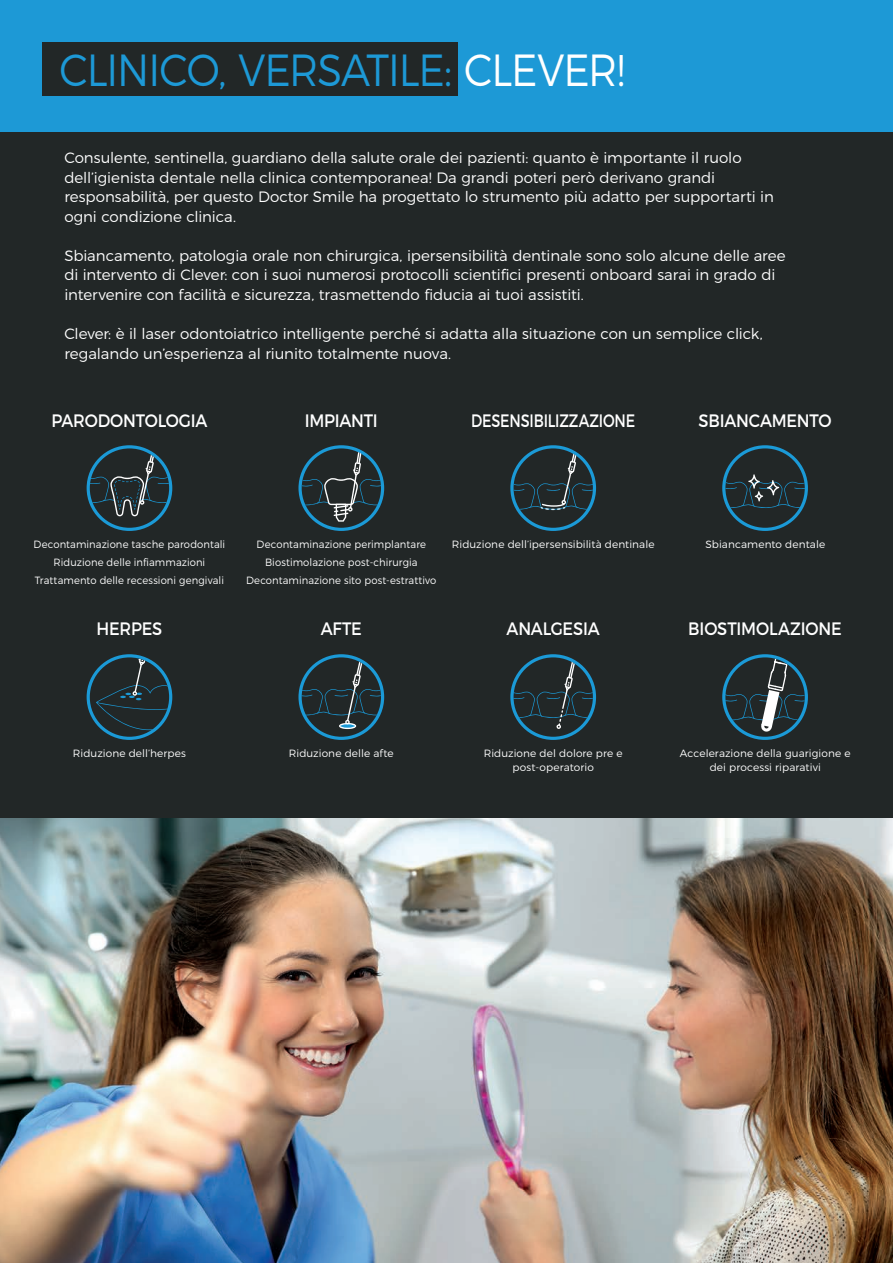
<style>
.page{position:relative;width:893px;height:1263px;background:#fff}
.page>*{position:absolute;margin:0;border:0;box-sizing:border-box;transform-origin:0 0}
.t1{font:300 45px "Montserrat";letter-spacing:-.025em;color:#1d99d6;scale:.9 1}
.t2{font:18px "Montserrat";letter-spacing:-.015em;color:#fff;scale:.9 1}
.t3{font:18px "Montserrat";letter-spacing:-.015em;color:#fff;scale:.8 1}
.t4{font:300 15px/19.5px "Montserrat";letter-spacing:-.005em;color:#fff}
.t5{font:300 10.5px/18px "Montserrat";letter-spacing:.01em;color:#fff;text-align:center;scale:.95 1}
.t6{font:300 10.5px/13.5px "Montserrat";letter-spacing:.01em;color:#fff;text-align:center}
.s1{color:#fff}
</style>
<div class="page">
<img style="left:0;top:817px;width:893px;height:446px">
<div style="left:0;top:0;width:893px;height:361px;background:#1d99d6"></div>
<div style="left:0;top:132px;width:893px;height:685px;background:#222727"></div>
<div style="left:43px;top:43px;width:415px;height:53px;background:#222727"></div>
<div style="left:722px;top:445px;width:86px;height:86px;border:3px solid #1b9ad7;border-radius:50%"></div>
<svg style="left:725px;top:474px;width:80px;height:35px"></svg>
<div style="left:510px;top:445px;width:86px;height:86px;border:3px solid #1b9ad7;border-radius:50%"></div>
<svg style="left:514px;top:448px;width:79px;height:63px"></svg>
<div style="left:298px;top:445px;width:86px;height:86px;border:3px solid #1b9ad7;border-radius:50%"></div>
<svg style="left:302px;top:448px;width:79px;height:74px"></svg>
<div style="left:87px;top:445px;width:85px;height:86px;border:3px solid #1b9ad7;border-radius:50%"></div>
<svg style="left:90px;top:448px;width:79px;height:68px"></svg>
<div style="left:722px;top:654px;width:86px;height:86px;border:3px solid #1b9ad7;border-radius:50%"></div>
<svg style="left:725px;top:657px;width:80px;height:75px"></svg>
<div style="left:510px;top:654px;width:86px;height:86px;border:3px solid #1b9ad7;border-radius:50%"></div>
<svg style="left:513px;top:657px;width:80px;height:72px"></svg>
<div style="left:298px;top:654px;width:86px;height:86px;border:3px solid #1b9ad7;border-radius:50%"></div>
<svg style="left:301px;top:658px;width:80px;height:71px"></svg>
<div style="left:87px;top:654px;width:85px;height:86px;border:3px solid #1b9ad7;border-radius:50%"></div>
<svg style="left:96px;top:657px;width:73px;height:73px"></svg>
<h1 class="t1" style="left:60px;top:35px;width:630px">CLINICO, VERSATILE: <span class="s1">CLEVER!</span></h1>
<p class="t4" style="left:64px;top:147px;width:711px">Consulente, sentinella, guardiano della salute orale dei pazienti: quanto è importante il ruolo dell’igienista dentale nella clinica contemporanea! Da grandi poteri però derivano grandi responsabilità, per questo Doctor Smile ha progettato lo strumento più adatto per supportarti in ogni condizione clinica.</p>
<p class="t4" style="left:64px;top:245px;width:723px">Sbiancamento, patologia orale non chirurgica, ipersensibilità dentinale sono solo alcune delle aree di intervento di Clever: con i suoi numerosi protocolli scientifici presenti onboard sarai in grado di intervenire con facilità e sicurezza, trasmettendo fiducia ai tuoi assistiti.</p>
<p class="t4" style="left:64px;top:323px;width:700px">Clever: è il laser odontoiatrico intelligente perché si adatta alla situazione con un semplice click, regalando un’esperienza al riunito totalmente nuova.</p>
<p class="t2" style="left:51px;top:406px;width:175px">PARODONTOLOGIA</p>
<p class="t2" style="left:305px;top:406px;width:83px">IMPIANTI</p>
<p class="t3" style="left:471px;top:406px;width:207px">DESENSIBILIZZAZIONE</p>
<p class="t2" style="left:698px;top:406px;width:149px">SBIANCAMENTO</p>
<p class="t5" style="left:34px;top:534px;width:203px">Decontaminazione tasche parodontali<br>Riduzione delle infiammazioni<br>Trattamento delle recessioni gengivali</p>
<p class="t5" style="left:246px;top:534px;width:202px">Decontaminazione perimplantare<br>Biostimolazione post-chirurgia<br>Decontaminazione sito post-estrattivo</p>
<p class="t6" style="left:452px;top:536px;width:204px">Riduzione dell’ipersensibilità dentinale</p>
<p class="t6" style="left:705px;top:536px;width:121px">Sbiancamento dentale</p>
<p class="t2" style="left:97px;top:614px;width:75px">HERPES</p>
<p class="t2" style="left:321px;top:614px;width:47px">AFTE</p>
<p class="t2" style="left:507px;top:614px;width:105px">ANALGESIA</p>
<p class="t2" style="left:688px;top:614px;width:172px">BIOSTIMOLAZIONE</p>
<p class="t6" style="left:73px;top:746px;width:115px">Riduzione dell’herpes</p>
<p class="t6" style="left:289px;top:746px;width:106px">Riduzione delle afte</p>
<p class="t6" style="left:484px;top:746px;width:140px">Riduzione del dolore pre e post-operatorio</p>
<p class="t6" style="left:680px;top:746px;width:172px">Accelerazione della guarigione e dei processi riparativi</p>
</div>
